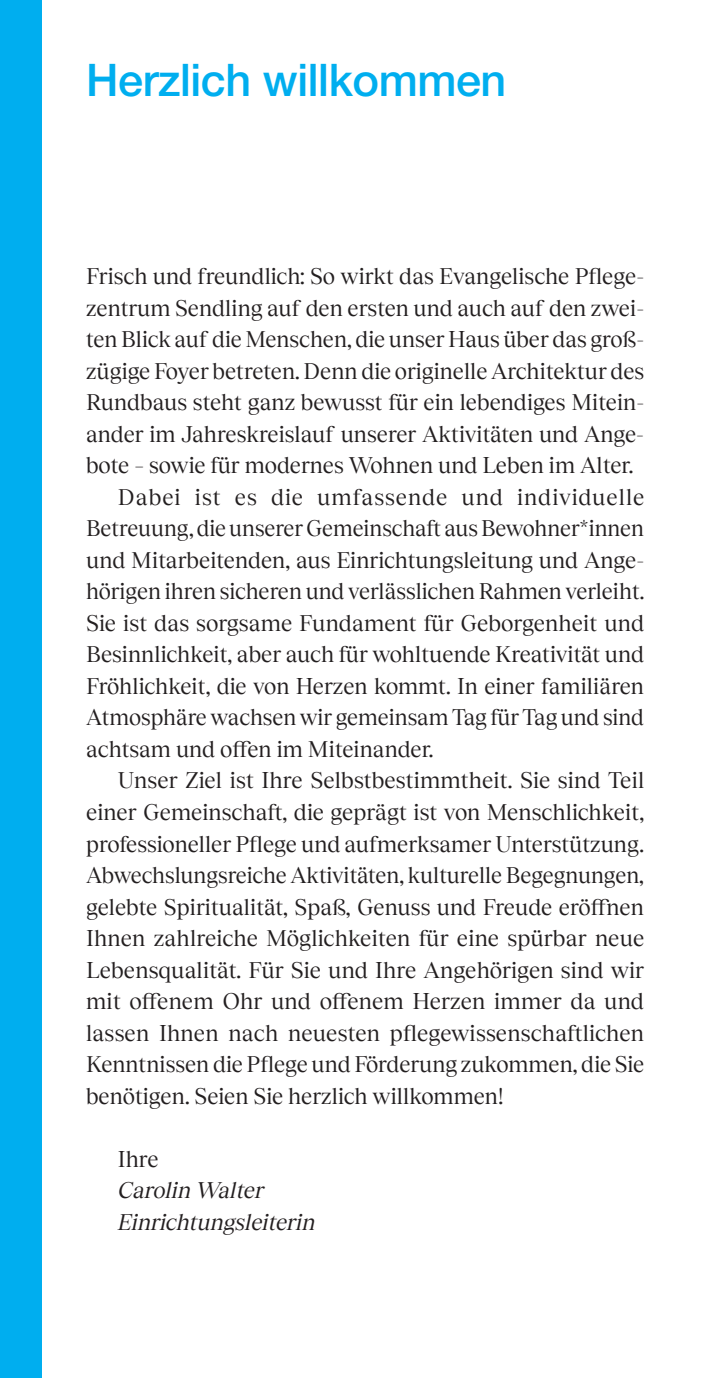
<style>
.page{position:relative;width:708px;height:1378px;background:#fff}
.page>*{position:absolute;margin:0;border:0;box-sizing:border-box;transform-origin:0 0}
.t1{font:500 45px "Helvetica Neue LT Pro";letter-spacing:-.01em;color:#00aeef}
.t2{font:22.5px "Tobias";color:#231f20}
.t3{font:22.5px "Tobias";letter-spacing:.04em;color:#231f20}
.t4{font:italic 22.5px/31.5px "Tobias";letter-spacing:-.005em;color:#231f20}
</style>
<div class="page">
<div style="left:0;top:0;width:41px;height:1378px;background:#00aeef"></div>
<h1 class="t1" style="left:86px;top:53px;width:422px">Herzlich willkommen</h1>
<p class="t2" style="left:86px;top:259px;width:560px">Frisch und freundlich: So wirkt das Evangelische Pflege-</p>
<p class="t2" style="left:86px;top:290px;width:560px">zentrum Sendling auf den ersten und auch auf den zwei-</p>
<p class="t2" style="left:86px;top:322px;width:560px">ten Blick auf die Menschen, die unser Haus über das groß-</p>
<p class="t2" style="left:86px;top:353px;width:560px">zügige Foyer betreten. Denn die originelle Architektur des</p>
<p class="t2" style="left:86px;top:385px;width:560px">Rundbaus steht ganz bewusst für ein lebendiges Mitein-</p>
<p class="t2" style="left:86px;top:416px;width:560px">ander im Jahreskreislauf unserer Aktivitäten und Ange-</p>
<p class="t2" style="left:86px;top:448px;width:549px">bote – sowie für modernes Wohnen und Leben im Alter.</p>
<p class="t3" style="left:118px;top:479px;width:528px">Dabei ist es die umfassende und individuelle</p>
<p class="t2" style="left:86px;top:511px;width:559px">Betreuung, die unserer Gemeinschaft aus Bewohner*innen</p>
<p class="t2" style="left:86px;top:542px;width:560px">und Mitarbeitenden, aus Einrichtungsleitung und Ange-</p>
<p class="t2" style="left:86px;top:574px;width:560px">hörigen ihren sicheren und verlässlichen Rahmen verleiht.</p>
<p class="t2" style="left:86px;top:605px;width:560px">Sie ist das sorgsame Fundament für Geborgenheit und</p>
<p class="t2" style="left:86px;top:637px;width:560px">Besinnlichkeit, aber auch für wohltuende Kreativität und</p>
<p class="t2" style="left:86px;top:668px;width:559px">Fröhlichkeit, die von Herzen kommt. In einer familiären</p>
<p class="t2" style="left:86px;top:700px;width:560px">Atmosphäre wachsen wir gemeinsam Tag für Tag und sind</p>
<p class="t2" style="left:86px;top:731px;width:349px">achtsam und offen im Miteinander.</p>
<p class="t2" style="left:118px;top:763px;width:528px">Unser Ziel ist Ihre Selbstbestimmtheit. Sie sind Teil</p>
<p class="t2" style="left:86px;top:794px;width:560px">einer Gemeinschaft, die geprägt ist von Menschlichkeit,</p>
<p class="t2" style="left:86px;top:826px;width:560px">professioneller Pflege und aufmerksamer Unterstützung.</p>
<p class="t2" style="left:86px;top:857px;width:559px">Abwechslungsreiche Aktivitäten, kulturelle Begegnungen,</p>
<p class="t2" style="left:86px;top:889px;width:559px">gelebte Spiritualität, Spaß, Genuss und Freude eröffnen</p>
<p class="t2" style="left:86px;top:920px;width:560px">Ihnen zahlreiche Möglichkeiten für eine spürbar neue</p>
<p class="t2" style="left:86px;top:952px;width:560px">Lebensqualität. Für Sie und Ihre Angehörigen sind wir</p>
<p class="t2" style="left:86px;top:983px;width:560px">mit offenem Ohr und offenem Herzen immer da und</p>
<p class="t2" style="left:86px;top:1015px;width:560px">lassen Ihnen nach neuesten pflegewissenschaftlichen</p>
<p class="t2" style="left:86px;top:1046px;width:560px">Kenntnissen die Pflege und Förderung zukommen, die Sie</p>
<p class="t2" style="left:86px;top:1078px;width:419px">benötigen. Seien Sie herzlich willkommen!</p>
<p class="t2" style="left:118px;top:1141px;width:42px">Ihre</p>
<p class="t4" style="left:118px;top:1172px;width:199px">Carolin Walter<br>Einrichtungsleiterin</p>
</div>
